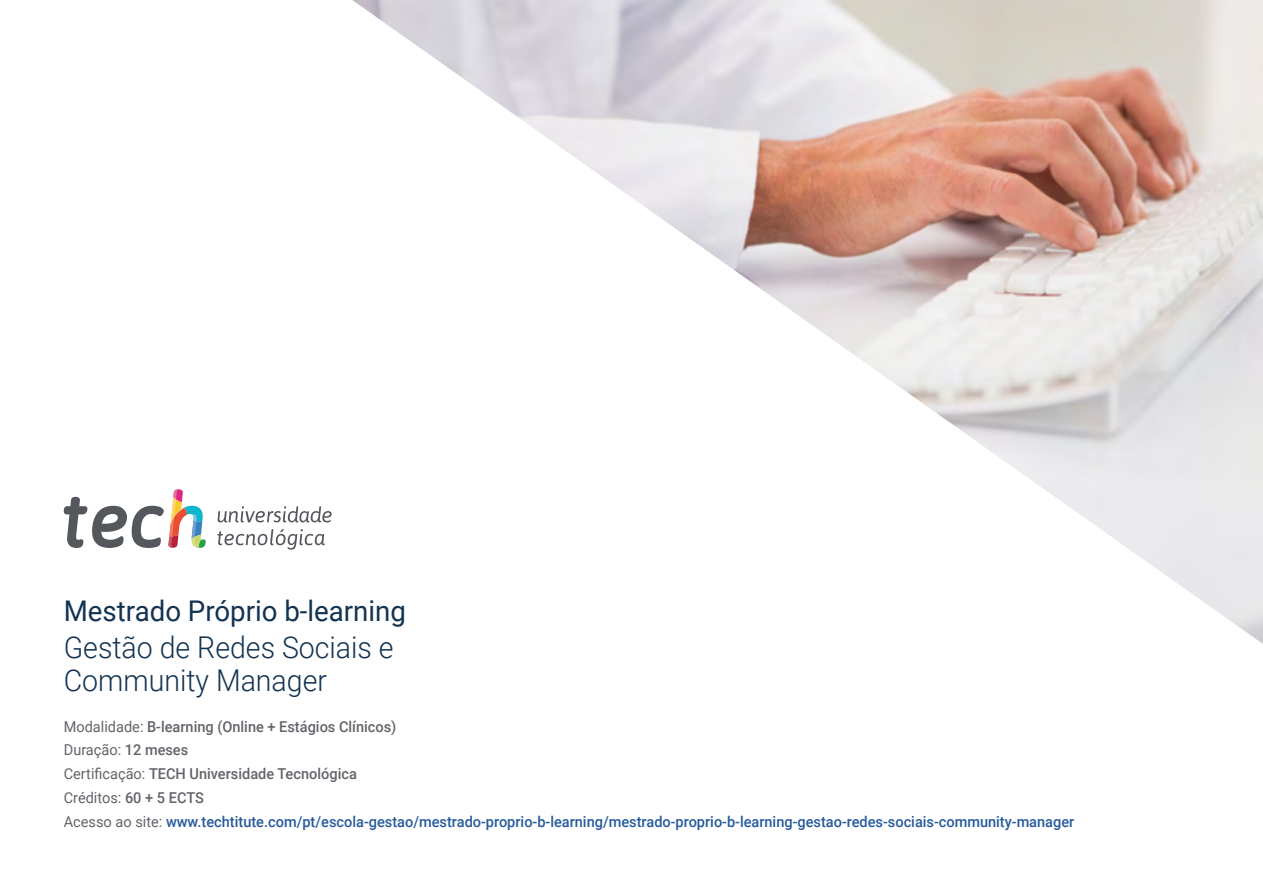
<style>
.page{position:relative;width:1263px;height:893px;background:#fff}
.page>*{position:absolute;margin:0;border:0;box-sizing:border-box;transform-origin:0 0}
.t1{font:300 30px/33px "Roboto";color:#123352;scale:.95 1}
.t2{font:28.5px "Roboto";color:#123352}
.t3{font:500 15px/23.7px "Roboto";color:#275b9b}
.s1{font-weight:400;color:#61646a}
.s2{color:#61646a}
</style>
<div class="page">
<img style="left:352px;top:0;width:911px;height:644px">
<svg style="left:218px;top:506px;width:114px;height:16px"></svg>
<svg style="left:217px;top:529px;width:108px;height:21px"></svg>
<svg style="left:64px;top:489px;width:142px;height:59px"></svg>
<h2 class="t2" style="left:64px;top:591px;width:344px">Mestrado Próprio b-learning</h2>
<h1 class="t1" style="left:64px;top:630px;width:349px">Gestão de Redes Sociais e<br>Community Manager</h1>
<p class="t3" style="left:64px;top:714px;width:1012px"><span class="s1">Modalidade:</span> <span class="s2">B-learning (Online + Estágios Clínicos)<br></span><span class="s1">Duração:</span> <span class="s2">12 meses<br></span><span class="s1">Certificação:</span> <span class="s2">TECH Universidade Tecnológica<br></span><span class="s1">Créditos:</span> <span class="s2">60 + 5 ECTS<br></span><span class="s1">Acesso ao site:</span> www.techtitute.com/pt/escola-gestao/mestrado-proprio-b-learning/mestrado-proprio-b-learning-gestao-redes-sociais-community-manager</p>
</div>
